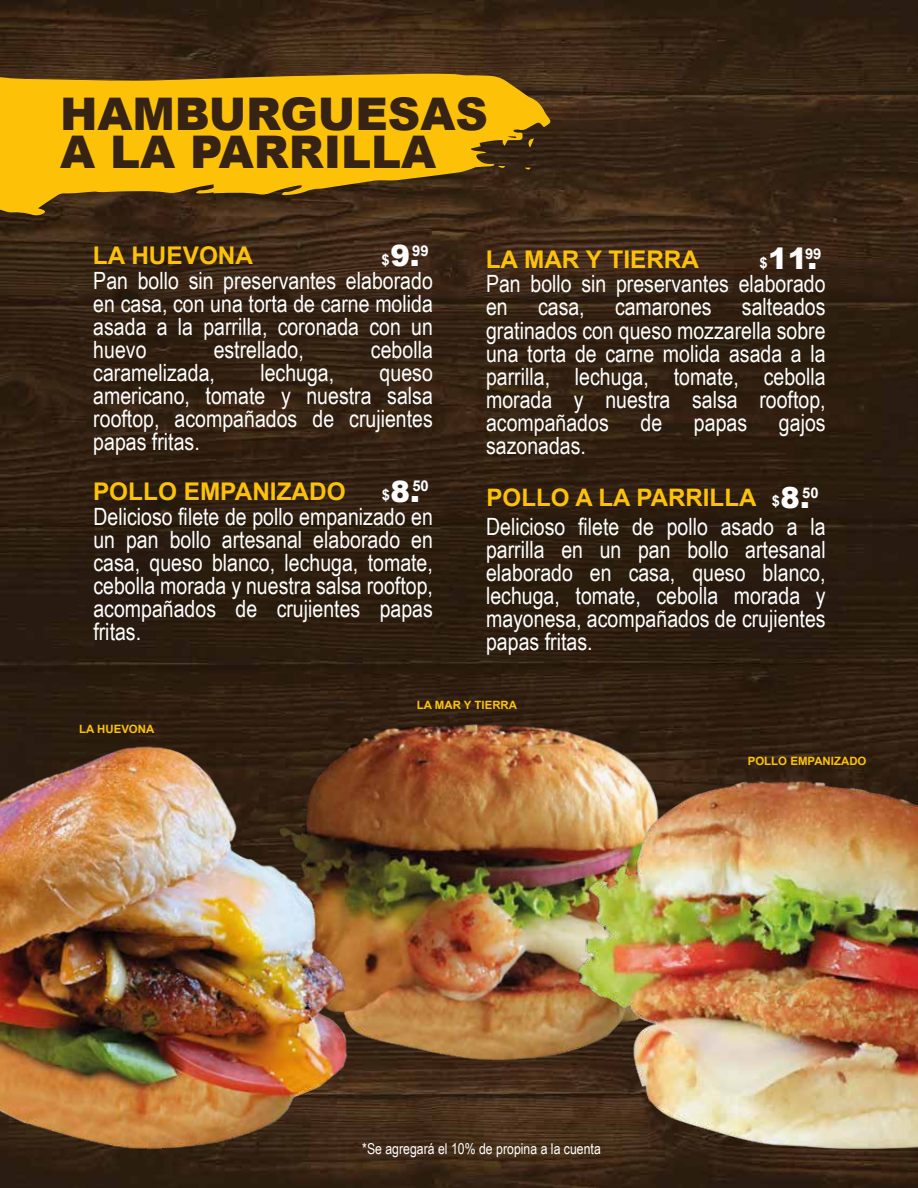
<style>
.page{position:relative;width:918px;height:1188px;background:#fff}
.page>*{position:absolute;margin:0;border:0;box-sizing:border-box;transform-origin:0 0}
.t1{font:900 45px/37.5px "Arial";color:#362314}
.t2{font:900 29.4px "Arial";color:#fff}
.t3{font:700 24.3px "Arial";color:#fdc208}
.t4{font:700 24.15px "Arial";color:#fdc208}
.t5{font:23.85px/23.1px "Arial Narrow";color:#fff;text-align:justify}
.t6{font:15px "Arial Narrow";color:#fff}
.t7{font:700 14.85px "Arial";color:#fff}
.t8{font:700 14.7px "Arial";color:#fff}
.t9{font:700 11.4px "Arial";color:#fdc208}
.s1{font-weight:900;font-size:29.1px;color:#fff}
</style>
<div class="page">
<img style="left:1px;top:1px;width:917px;height:1187px">
<svg style="left:0;top:74px;width:530px;height:142px;background:#be900d"></svg>
<svg style="left:214px;top:75px;width:337px;height:120px;background:#d4a10a"></svg>
<img style="left:167px;top:685px;width:645px;height:440px">
<img style="left:0;top:723px;width:365px;height:438px">
<img style="left:561px;top:746px;width:357px;height:442px">
<h1 class="t1" style="left:60px;top:94px;width:429px">HAMBURGUESAS<br>A LA PARRILLA</h1>
<p class="t2" style="left:390px;top:234px;width:40px">9.<sup>99</sup></p>
<p class="t3" style="left:93px;top:239px;width:162px">LA HUEVONA</p>
<p class="t7" style="left:760px;top:252px;width:10px">$</p>
<p class="t5" style="left:93px;top:268px;width:341px">Pan bollo sin preservantes elaborado en casa, con una torta de carne molida asada a la parrilla, coronada con un huevo</p>
<p class="t2" style="left:768px;top:237px;width:55px">11.<sup>99</sup></p>
<p class="t3" style="left:486px;top:242px;width:215px">LA MAR Y TIERRA</p>
<p class="t5" style="left:486px;top:272px;width:341px">Pan bollo sin preservantes elaborado en</p>
<p class="t7" style="left:382px;top:249px;width:10px">$</p>
<p class="t5" style="left:486px;top:295px;width:341px;text-indent:256px">salteados gratinados con queso mozzarella sobre una torta de carne molida asada a la parrilla, lechuga, tomate, cebolla morada y nuestra salsa rooftop, acompañados</p>
<p class="t5" style="left:538px;top:295px;width:48px">casa,</p>
<p class="t5" style="left:615px;top:295px;width:98px">camarones</p>
<p class="t5" style="left:214px;top:337px;width:92px">estrellado,</p>
<p class="t5" style="left:371px;top:337px;width:63px">cebolla</p>
<p class="t5" style="left:93px;top:360px;width:123px">caramelizada,</p>
<p class="t5" style="left:260px;top:360px;width:75px">lechuga,</p>
<p class="t5" style="left:93px;top:361px;width:341px;text-indent:286px">queso americano, tomate y nuestra salsa rooftop, acompañados de crujientes papas fritas.</p>
<p class="t5" style="left:641px;top:410px;width:23px">de</p>
<p class="t5" style="left:694px;top:410px;width:55px">papas</p>
<p class="t5" style="left:779px;top:410px;width:48px">gajos</p>
<p class="t5" style="left:486px;top:433px;width:101px">sazonadas.</p>
<p class="t2" style="left:390px;top:470px;width:40px">8.<sup>50</sup></p>
<p class="t3" style="left:93px;top:474px;width:254px">POLLO EMPANIZADO</p>
<p class="t7" style="left:382px;top:485px;width:10px">$</p>
<p class="t4" style="left:487px;top:481px;width:334px">POLLO A LA PARRILLA <span class="s1">8.</span><sup>50</sup></p>
<p class="t8" style="left:772px;top:491px;width:10px">$</p>
<p class="t5" style="left:93px;top:504px;width:341px">Delicioso filete de pollo empanizado en un pan bollo artesanal elaborado en casa, queso blanco, lechuga, tomate, cebolla morada y nuestra salsa rooftop, acompañados de crujientes papas fritas.</p>
<p class="t5" style="left:486px;top:514px;width:341px">Delicioso filete de pollo asado a la parrilla en un pan bollo artesanal elaborado en casa, queso blanco, lechuga, tomate, cebolla morada y mayonesa, acompañados de crujientes papas fritas.</p>
<p class="t9" style="left:79px;top:721px;width:77px">LA HUEVONA</p>
<p class="t9" style="left:417px;top:697px;width:102px">LA MAR Y TIERRA</p>
<p class="t9" style="left:748px;top:753px;width:120px">POLLO EMPANIZADO</p>
<p class="t6" style="left:362px;top:1137px;width:240px">*Se agregará el 10% de propina a la cuenta</p>
</div>
